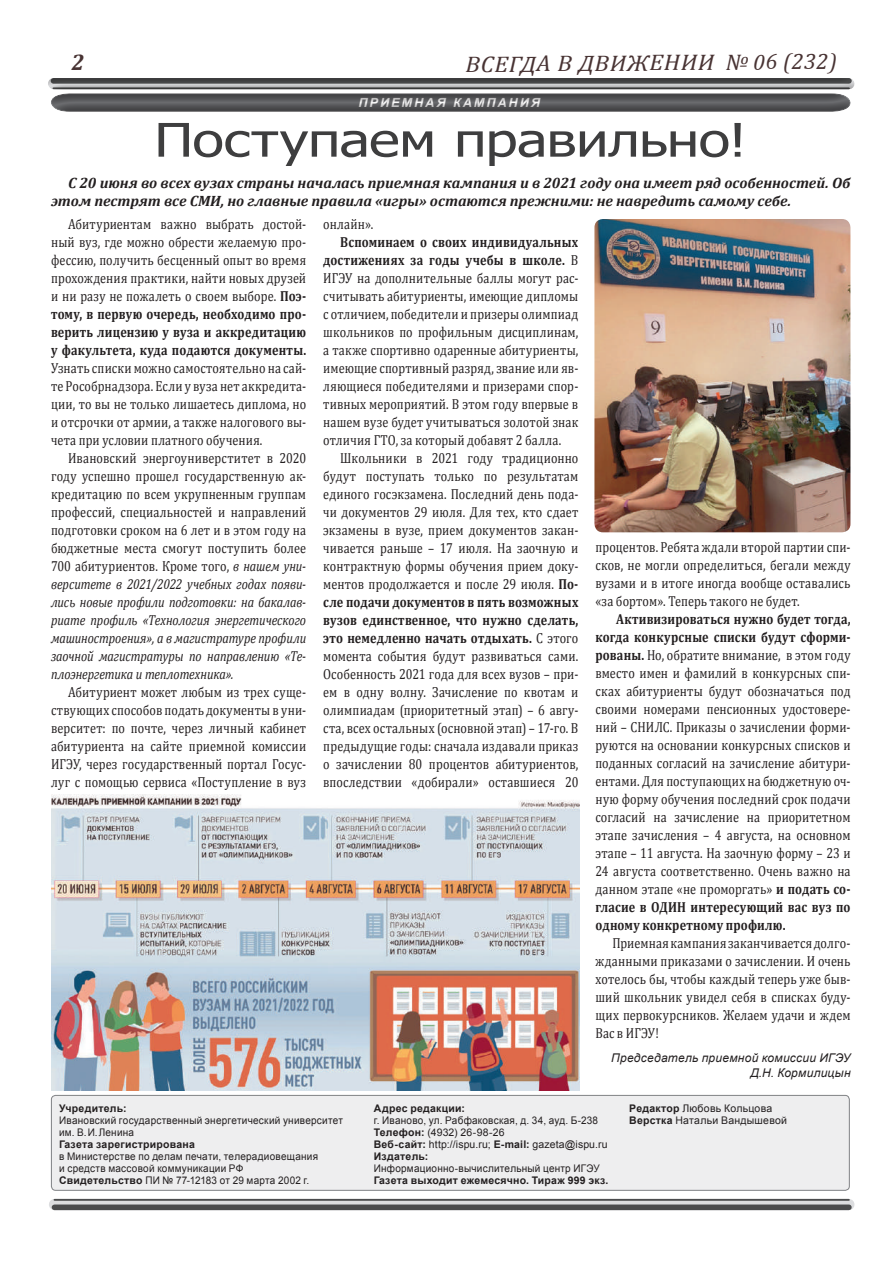
<style>
.page{position:relative;width:893px;height:1263px;background:#fff}
.page>*{position:absolute;margin:0;border:0;box-sizing:border-box;transform-origin:0 0}
.t1{font:46.35px "Tahoma";letter-spacing:-.01em;color:#3e3e3f;scale:1.24 1}
.t2{font:italic 22.5px "Cambria";color:#483333;scale:1.09 1}
.t3{font:italic 700 15px/18px "Cambria";color:#231f20}
.t4{font:14.55px/18px "Cambria";letter-spacing:.01em;color:#231f20;text-align:justify;scale:.84 1}
.t5{font:italic 700 12.6px "Arial";letter-spacing:.15em;color:#fff}
.t6{font:italic 12px/15px "Arial";letter-spacing:.02em;color:#231f20;text-align:right}
.t7{font:10.5px/12px "Arial";letter-spacing:.02em;color:#231f20;scale:.95 1}
.t8{font:700 10.5px "Arial";letter-spacing:.02em;color:#231f20}
.t9{font:10.5px/12px "Arial";letter-spacing:.02em;color:#231f20}
.s1{font-weight:700}
.s2{font-style:italic}
</style>
<div class="page">
<div style="left:54px;top:1199px;width:795px;height:11px;background:#dcdddf"></div>
<hr style="left:54px;top:1199px;width:795px;height:2px;background:#4b4c4d">
<div style="left:54px;top:1204px;width:795px;height:6px;background:#4b4c4d"></div>
<div style="left:51px;top:1095px;width:798px;height:95px;background:#eeeeef;border-radius:4px"></div>
<div style="left:51px;top:1095px;width:799px;height:96px;border:1px solid #808285;border-radius:4px"></div>
<div style="left:50px;top:80px;width:801px;height:32px;background:#231f20;opacity:.5"></div>
<img style="left:594px;top:219px;width:256px;height:313px">
<img style="left:51px;top:795px;width:528px;height:296px">
<h2 class="t2" style="left:465px;top:50px;width:342px;rotate:-1deg">ВСЕГДА В ДВИЖЕНИИ № 06 (232)</h2>
<p class="t5" style="left:359px;top:94px;width:183px">ПРИЕМНАЯ КАМПАНИЯ</p>
<h1 class="t1" style="left:154px;top:109px;width:480px">Поступаем правильно!</h1>
<p class="t3" style="left:51px;top:174px;width:801px;text-indent:17px">С 20 июня во всех вузах страны началась приемная кампания и в 2021 году она имеет ряд особенностей. Об этом пестрят все СМИ, но главные правила «игры» остаются прежними: не навредить самому себе.</p>
<p class="t4" style="left:51px;top:215px;width:305px;text-indent:17px">Абитуриентам важно выбрать достой&shy;ный вуз, где можно обрести желаемую про&shy;фессию, получить бесценный опыт во время прохождения практики, найти новых друзей и ни разу не пожалеть о своем выборе. <span class="s1">Поэ&shy;тому, в первую очередь, необходимо про&shy;верить лицензию у вуза и аккредитацию у факультета, куда подаются документы.</span></p>
<p class="t4" style="left:51px;top:359px;width:305px">Узнать списки можно самостоятельно на сай&shy;те Рособрнадзора. Если у вуза нет аккредита&shy;ции, то вы не только лишаетесь диплома, но и отсрочки от армии, а также налогового вы&shy;чета при условии платного обучения.</p>
<p class="t4" style="left:51px;top:449px;width:305px;text-indent:17px">Ивановский энергоуниверститет в 2020 году успешно прошел государственную ак&shy;кредитацию по всем укрупненным группам профессий, специальностей и направлений подготовки сроком на 6 лет и в этом году на бюджетные места смогут поступить более 700 абитуриентов. Кроме того, <span class="s2">в нашем уни&shy;верситете в 2021/2022 учебных годах появи&shy;лись новые профили подготовки: на бакалав&shy;риате профиль «Технология энергетического машиностроения», а в магистратуре профили заочной магистратуры по направлению «Те&shy;плоэнергетика и теплотехника».</span></p>
<p class="t4" style="left:51px;top:683px;width:305px;text-indent:17px">Абитуриент может любым из трех суще&shy;ствующих способов подать документы в уни&shy;верситет: по почте, через личный кабинет абитуриента на сайте приемной комиссии ИГЭУ, через государственный портал Госус&shy;луг с помощью сервиса «Поступление в вуз</p>
<p class="t4" style="left:323px;top:215px;width:61px">онлайн».</p>
<p class="t4" style="left:323px;top:233px;width:305px;text-indent:17px"><span class="s1">Вспоминаем о своих индивидуальных достижениях за годы учебы в школе.</span> В ИГЭУ на дополнительные баллы могут рас&shy;считывать абитуриенты, имеющие дипломы с отличием, победители и призеры олимпиад школьников по профильным дисциплинам, а также спортивно одаренные абитуриенты, имеющие спортивный разряд, звание или яв&shy;ляющиеся победителями и призерами спор&shy;тивных мероприятий. В этом году впервые в нашем вузе будет учитываться золотой знак отличия ГТО, за который добавят 2 балла.</p>
<p class="t4" style="left:323px;top:449px;width:305px;text-indent:17px">Школьники в 2021 году традиционно будут поступать только по результатам единого госэкзамена. Последний день пода&shy;чи документов 29 июля. Для тех, кто сдает экзамены в вузе, прием документов закан&shy;чивается раньше – 17 июля. На заочную и контрактную формы обучения прием доку&shy;ментов продолжается и после 29 июля. <span class="s1">По&shy;сле подачи документов в пять возможных вузов единственное, что нужно сделать, это немедленно начать отдыхать.</span> С этого момента события будут развиваться сами.<br>Особенность 2021 года для всех вузов – при&shy;ем в одну волну. Зачисление по квотам и олимпиадам (приоритетный этап) – 6 авгу&shy;ста, всех остальных (основной этап) – 17-го. В предыдущие годы: сначала издавали приказ о зачислении 80 процентов абитуриентов, впоследствии «добирали» оставшиеся 20</p>
<p class="t4" style="left:595px;top:538px;width:305px">процентов. Ребята ждали второй партии спи&shy;сков, не могли определиться, бегали между вузами и в итоге иногда вообще оставались «за бортом». Теперь такого не будет.</p>
<p class="t4" style="left:595px;top:610px;width:305px;text-indent:21px"><span class="s1">Активизироваться нужно будет тогда, когда конкурсные списки будут сформи&shy;рованы.</span> Но, обратите внимание, в этом году вместо имен и фамилий в конкурсных спи&shy;сках абитуриенты будут обозначаться под своими номерами пенсионных удостовере&shy;ний – СНИЛС. Приказы о зачислении форми&shy;руются на основании конкурсных списков и поданных согласий на зачисление абитури&shy;ентами. Для поступающих на бюджетную оч&shy;ную форму обучения последний срок подачи согласий на зачисление на приоритетном этапе зачисления – 4 августа, на основном этапе – 11 августа. На заочную форму – 23 и 24 августа соответственно. Очень важно на данном этапе «не проморгать» <span class="s1">и подать со&shy;гласие в ОДИН интересующий вас вуз по одному конкретному профилю.</span></p>
<p class="t4" style="left:595px;top:934px;width:305px;text-indent:17px">Приемная кампания заканчивается долго&shy;жданными приказами о зачислении. И очень хотелось бы, чтобы каждый теперь уже быв&shy;ший школьник увидел себя в списках буду&shy;щих первокурсников. Желаем удачи и ждем Вас в ИГЭУ!</p>
<p class="t6" style="left:611px;top:1051px;width:241px">Председатель приемной комиссии ИГЭУ<br>Д.Н. Кормилицын</p>
<p class="t8" style="left:59px;top:1101px;width:69px">Учредитель:</p>
<p class="t7" style="left:59px;top:1114px;width:300px">Ивановский государственный энергетический университет им. В.И.Ленина</p>
<p class="t8" style="left:59px;top:1137px;width:137px">Газета зарегистрирована</p>
<p class="t7" style="left:59px;top:1150px;width:274px">в Министерстве по делам печати, телерадиовещания и средств массовой коммуникации РФ<br><span class="s1">Свидетельство</span> ПИ № 77-12183 от 29 марта 2002 г.</p>
<p class="t8" style="left:374px;top:1101px;width:93px">Адрес редакции:</p>
<p class="t7" style="left:374px;top:1114px;width:248px">г. Иваново, ул. Рабфаковская, д. 34, ауд. Б-238<br><span class="s1">Телефон:</span> (4932) 26-98-26<br><span class="s1">Веб-сайт:</span> http://ispu.ru; <span class="s1">E-mail:</span> gazeta@ispu.ru <span class="s1">Издатель:</span></p>
<p class="t7" style="left:374px;top:1162px;width:239px">Информационно-вычислительный центр ИГЭУ</p>
<p class="t8" style="left:374px;top:1173px;width:236px">Газета выходит ежемесячно. Тираж 999 экз.</p>
<p class="t9" style="left:629px;top:1102px;width:159px"><span class="s1">Редактор</span> Любовь Кольцова<br><span class="s1">Верстка</span> Натальи Вандышевой</p>
</div>
